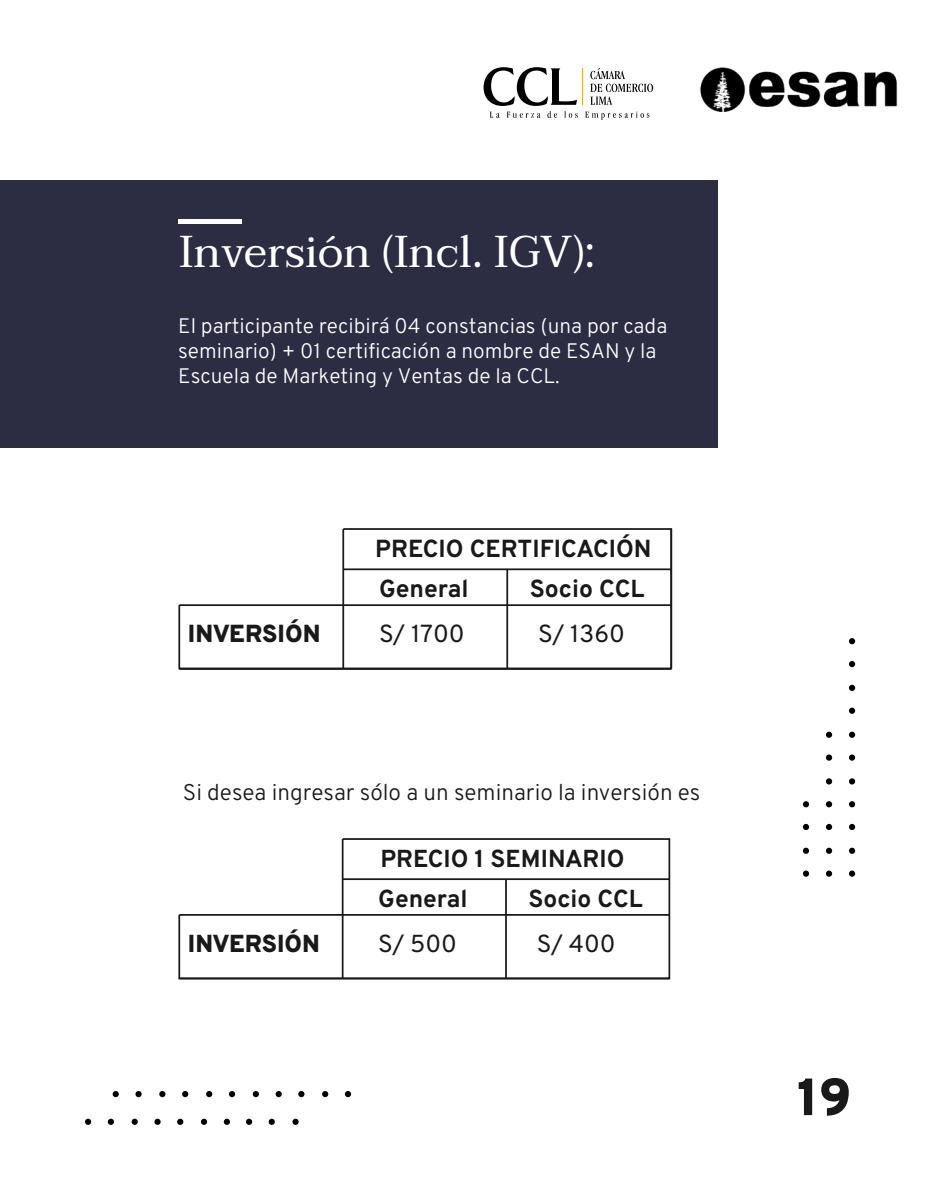
<style>
.page{position:relative;width:945px;height:1182px;background:#fff}
.page>*{position:absolute;margin:0;border:0;box-sizing:border-box;transform-origin:0 0}
.t1{font:900 52.15px "Overpass";color:#191919}
.t2{font:44.36px "Taviraj";color:#fff}
.t3{font:700 24.68px/40.2px "Overpass";color:#191919;text-align:right}
.t4{font:24.68px "Overpass";color:#191919}
.t5{font:900 24.68px "Overpass";color:#191919}
.t6{font:700 24.59px/40.2px "Overpass";color:#191919}
.t7{font:24.59px "Overpass";color:#191919}
.t8{font:900 24.59px "Overpass";color:#191919}
.t9{font:300 22.66px "Overpass";color:#191919}
.t10{font:300 21px/25.2px "Overpass";color:#fff}
</style>
<div class="page">
<svg style="left:590px;top:68px;width:63px;height:37px"></svg>
<hr style="left:582px;top:68px;width:1px;height:37px;background:#d9ad37">
<svg style="left:484px;top:67px;width:94px;height:51px"></svg>
<svg style="left:585px;top:111px;width:64px;height:9px"></svg>
<img style="left:700px;top:67px;width:198px;height:45px">
<svg style="left:849px;top:638px;width:6px;height:6px"></svg>
<svg style="left:849px;top:661px;width:6px;height:6px"></svg>
<div style="left:849px;top:684px;width:6px;height:7px;background:#000;border-radius:50%"></div>
<svg style="left:849px;top:707px;width:6px;height:6px"></svg>
<svg style="left:849px;top:731px;width:6px;height:6px"></svg>
<svg style="left:849px;top:754px;width:6px;height:6px"></svg>
<svg style="left:849px;top:778px;width:6px;height:6px"></svg>
<svg style="left:849px;top:801px;width:6px;height:6px"></svg>
<svg style="left:826px;top:731px;width:6px;height:6px"></svg>
<svg style="left:826px;top:754px;width:6px;height:6px"></svg>
<svg style="left:826px;top:778px;width:6px;height:6px"></svg>
<svg style="left:826px;top:801px;width:6px;height:6px"></svg>
<div style="left:849px;top:823px;width:6px;height:7px;background:#000;border-radius:50%"></div>
<svg style="left:849px;top:847px;width:6px;height:6px"></svg>
<svg style="left:849px;top:870px;width:6px;height:6px"></svg>
<div style="left:826px;top:823px;width:6px;height:7px;background:#000;border-radius:50%"></div>
<svg style="left:826px;top:847px;width:6px;height:6px"></svg>
<svg style="left:826px;top:870px;width:6px;height:6px"></svg>
<svg style="left:803px;top:801px;width:6px;height:6px"></svg>
<div style="left:803px;top:823px;width:6px;height:7px;background:#000;border-radius:50%"></div>
<svg style="left:803px;top:847px;width:6px;height:6px"></svg>
<svg style="left:803px;top:870px;width:6px;height:6px"></svg>
<div style="left:0;top:180px;width:717px;height:267px;background:#2c2c43"></div>
<svg style="left:113px;top:1091px;width:6px;height:5px"></svg>
<svg style="left:135px;top:1090px;width:7px;height:6px"></svg>
<svg style="left:159px;top:1091px;width:6px;height:5px"></svg>
<svg style="left:182px;top:1091px;width:6px;height:5px"></svg>
<svg style="left:206px;top:1091px;width:6px;height:5px"></svg>
<svg style="left:229px;top:1091px;width:6px;height:5px"></svg>
<svg style="left:253px;top:1091px;width:6px;height:5px"></svg>
<svg style="left:276px;top:1091px;width:6px;height:5px"></svg>
<svg style="left:85px;top:1118px;width:6px;height:6px"></svg>
<svg style="left:108px;top:1118px;width:6px;height:6px"></svg>
<svg style="left:132px;top:1118px;width:6px;height:6px"></svg>
<div style="left:154px;top:1118px;width:7px;height:6px;background:#000;border-radius:50%"></div>
<svg style="left:298px;top:1091px;width:6px;height:5px"></svg>
<svg style="left:322px;top:1091px;width:6px;height:5px"></svg>
<svg style="left:345px;top:1091px;width:6px;height:5px"></svg>
<svg style="left:177px;top:1118px;width:6px;height:6px"></svg>
<svg style="left:201px;top:1118px;width:6px;height:6px"></svg>
<svg style="left:224px;top:1118px;width:6px;height:6px"></svg>
<svg style="left:246px;top:1118px;width:6px;height:6px"></svg>
<svg style="left:269px;top:1118px;width:6px;height:6px"></svg>
<div style="left:292px;top:1118px;width:7px;height:6px;background:#000;border-radius:50%"></div>
<hr style="left:178px;top:219px;width:63px;height:4px;background:#fff">
<svg style="left:178px;top:528px;width:495px;height:142px"></svg>
<hr style="left:179px;top:668px;width:492px;height:1px;background:#191919">
<hr style="left:179px;top:604px;width:492px;height:2px;background:#191919">
<hr style="left:343px;top:568px;width:328px;height:2px;background:#191919">
<hr style="left:670px;top:529px;width:2px;height:139px;background:#191919">
<hr style="left:506px;top:569px;width:2px;height:99px;background:#191919">
<hr style="left:342px;top:529px;width:2px;height:139px;background:#191919">
<svg style="left:178px;top:838px;width:493px;height:142px"></svg>
<hr style="left:179px;top:977px;width:490px;height:2px;background:#191919">
<hr style="left:179px;top:913px;width:490px;height:2px;background:#191919">
<hr style="left:343px;top:878px;width:326px;height:1px;background:#191919">
<hr style="left:505px;top:879px;width:2px;height:99px;background:#191919">
<hr style="left:342px;top:839px;width:2px;height:139px;background:#191919">
<h2 class="t2" style="left:179px;top:217px;width:417px">Inversión (Incl. IGV):</h2>
<p class="t10" style="left:178px;top:312px;width:491px">El participante recibirá 04 constancias (una por cada seminario) + 01 certificación a nombre de ESAN y la<br>Escuela de Marketing y Ventas de la CCL.</p>
<p class="t3" style="left:375px;top:527px;width:278px">PRECIO CERTIFICACIÓN<br>Socio CCL</p>
<p class="t3" style="left:379px;top:567px;width:91px">General</p>
<p class="t5" style="left:188px;top:614px;width:134px">INVERSIÓN</p>
<p class="t4" style="left:379px;top:614px;width:87px">S/ 1700</p>
<p class="t4" style="left:538px;top:614px;width:88px">S/ 1360</p>
<p class="t9" style="left:183px;top:773px;width:519px">Si desea ingresar sólo a un seminario la inversión es</p>
<p class="t6" style="left:529px;top:837px;width:116px;text-indent:-148px">PRECIO 1 SEMINARIO<br>Socio CCL</p>
<p class="t6" style="left:378px;top:877px;width:91px">General</p>
<p class="t8" style="left:188px;top:923px;width:134px">INVERSIÓN</p>
<p class="t7" style="left:378px;top:923px;width:80px">S/ 500</p>
<p class="t7" style="left:537px;top:923px;width:80px">S/ 400</p>
<h1 class="t1" style="left:797px;top:1054px;width:56px">19</h1>
</div>
